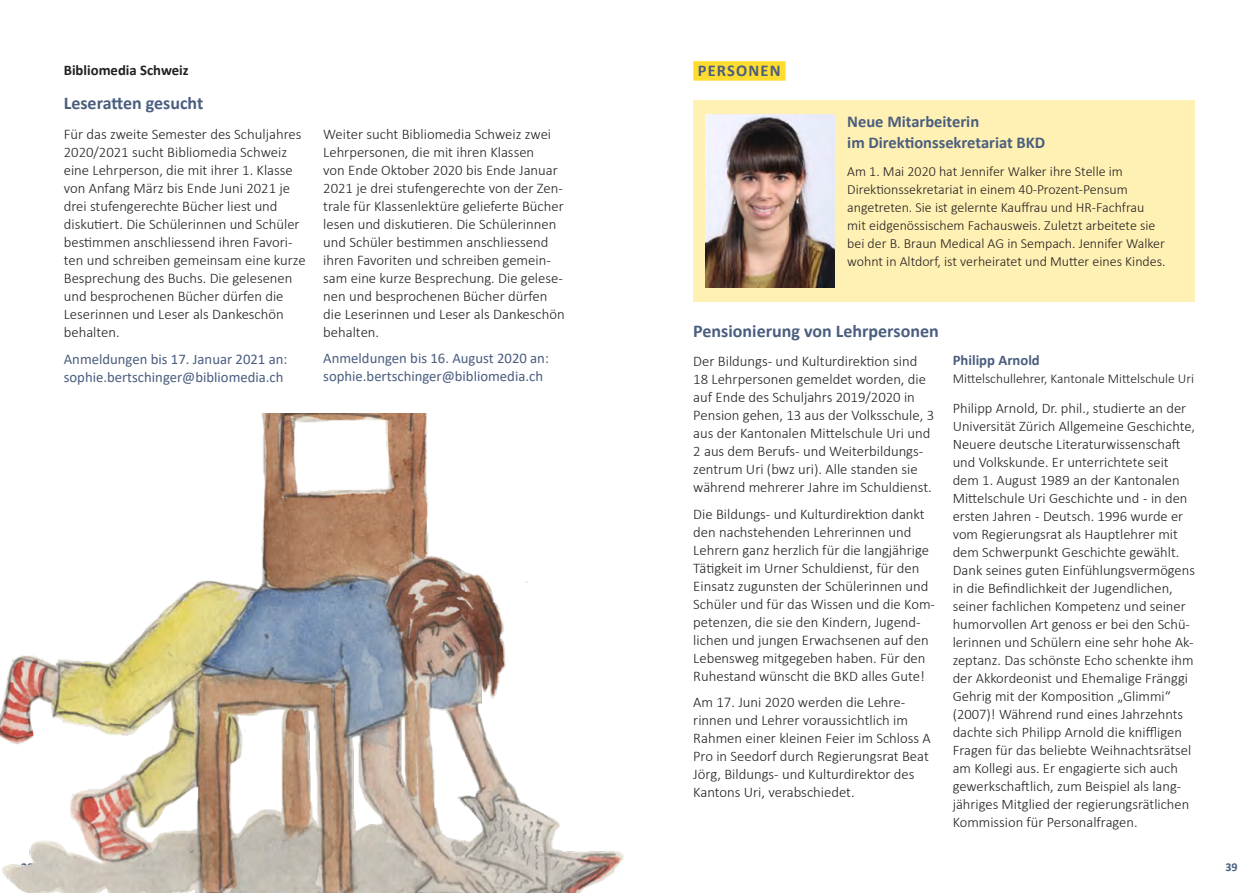
<style>
.page{position:relative;width:1259px;height:893px;background:#fff}
.page>*{position:absolute;margin:0;border:0;box-sizing:border-box;transform-origin:0 0}
.t1{font:700 18px "Calibri";color:#4a5e7f}
.t2{font:700 16.5px/21px "Calibri";color:#4a5e7f}
.t3{font:700 16.5px "Calibri";letter-spacing:.07em;color:#4a5e7f}
.t4{font:300 14.7px/18px "Calibri";color:#231f20}
.t5{font:14.7px/18px "Calibri";color:#4a5e7f}
.t6{font:700 14.7px "Calibri";color:#231f20}
.t7{font:700 14.7px "Calibri";color:#4a5e7f}
.t8{font:300 14.55px/18px "Calibri";color:#231f20}
.t9{font:300 13.95px/18px "Calibri";color:#231f20}
.t10{font:300 13.5px "Calibri";color:#231f20}
.t11{font:700 12px "Calibri";color:#4a5e7f}
</style>
<div class="page">
<div style="left:693px;top:61px;width:92px;height:20px;background:#ffdd30"></div>
<div style="left:693px;top:100px;width:502px;height:201px;background:#fff0b3"></div>
<img style="left:705px;top:115px;width:129px;height:173px">
<img style="left:0;top:414px;width:624px;height:479px">
<p class="t6" style="left:64px;top:60px;width:126px">Bibliomedia Schweiz</p>
<p class="t1" style="left:64px;top:90px;width:141px">Leseratten gesucht</p>
<p class="t4" style="left:64px;top:125px;width:243px">Für das zweite Semester des Schuljahres 2020/2021 sucht Bibliomedia Schweiz eine Lehrperson, die mit ihrer 1. Klasse von Anfang März bis Ende Juni 2021 je drei stufengerechte Bücher liest und diskutiert. Die Schülerinnen und Schüler bestimmen anschliessend ihren Favori&shy;ten und schreiben gemeinsam eine kurze Besprechung des Buchs. Die gelesenen und besprochenen Bücher dürfen die Leserinnen und Leser als Dankeschön behalten.</p>
<p class="t5" style="left:64px;top:350px;width:225px">Anmeldungen bis 17. Januar 2021 an: sophie.bertschinger@bibliomedia.ch</p>
<p class="t4" style="left:323px;top:125px;width:243px">Weiter sucht Bibliomedia Schweiz zwei Lehrpersonen, die mit ihren Klassen<br>von Ende Oktober 2020 bis Ende Januar 2021 je drei stufengerechte von der Zen&shy;trale für Klassenlektüre gelieferte Bücher lesen und diskutieren. Die Schülerinnen und Schüler bestimmen anschliessend ihren Favoriten und schreiben gemein&shy;sam eine kurze Besprechung. Die gelese&shy;nen und besprochenen Bücher dürfen die Leserinnen und Leser als Dankeschön behalten.</p>
<p class="t5" style="left:323px;top:349px;width:227px">Anmeldungen bis 16. August 2020 an: sophie.bertschinger@bibliomedia.ch</p>
<p class="t3" style="left:698px;top:59px;width:84px">PERSONEN</p>
<p class="t2" style="left:847px;top:111px;width:199px">Neue Mitarbeiterin<br>im Direktionssekretariat BKD</p>
<p class="t9" style="left:847px;top:163px;width:320px">Am 1. Mai 2020 hat Jennifer Walker ihre Stelle im Direktionssekretariat in einem 40-Prozent-Pensum angetreten. Sie ist gelernte Kauffrau und HR-Fachfrau mit eidgenössischem Fachausweis. Zuletzt arbeitete sie bei der B. Braun Medical AG in Sempach. Jennifer Walker wohnt in Altdorf, ist verheiratet und Mutter eines Kindes.</p>
<p class="t1" style="left:693px;top:319px;width:247px">Pensionierung von Lehrpersonen</p>
<p class="t4" style="left:693px;top:352px;width:242px">Der Bildungs- und Kulturdirektion sind 18 Lehrpersonen gemeldet worden, die auf Ende des Schuljahrs 2019/2020 in Pension gehen, 13 aus der Volksschule, 3 aus der Kantonalen Mittelschule Uri und 2 aus dem Berufs- und Weiterbildungs&shy;zentrum Uri (bwz uri). Alle standen sie während mehrerer Jahre im Schuldienst.</p>
<p class="t4" style="left:693px;top:505px;width:243px">Die Bildungs- und Kulturdirektion dankt den nachstehenden Lehrerinnen und Lehrern ganz herzlich für die langjährige Tätigkeit im Urner Schuldienst, für den Einsatz zugunsten der Schülerinnen und Schüler und für das Wissen und die Kom&shy;petenzen, die sie den Kindern, Jugend&shy;lichen und jungen Erwachsenen auf den Lebensweg mitgegeben haben. Für den Ruhestand wünscht die BKD alles Gute!</p>
<p class="t4" style="left:693px;top:693px;width:239px">Am 17. Juni 2020 werden die Lehre&shy;rinnen und Lehrer voraussichtlich im Rahmen einer kleinen Feier im Schloss A Pro in Seedorf durch Regierungsrat Beat Jörg, Bildungs- und Kulturdirektor des Kantons Uri, verabschiedet.</p>
<p class="t7" style="left:952px;top:350px;width:89px">Philipp Arnold</p>
<p class="t10" style="left:952px;top:370px;width:243px">Mittelschullehrer, Kantonale Mittelschule Uri</p>
<p class="t8" style="left:952px;top:399px;width:244px">Philipp Arnold, Dr. phil., studierte an der Universität Zürich Allgemeine Geschichte, Neuere deutsche Literaturwissenschaft und Volkskunde. Er unterrichtete seit dem 1. August 1989 an der Kantonalen Mittelschule Uri Geschichte und - in den ersten Jahren - Deutsch. 1996 wurde er vom Regierungsrat als Hauptlehrer mit dem Schwerpunkt Geschichte gewählt.<br>Dank seines guten Einfühlungsvermögens in die Befindlichkeit der Jugendlichen, seiner fachlichen Kompetenz und seiner humorvollen Art genoss er bei den Schü&shy;lerinnen und Schülern eine sehr hohe Ak&shy;zeptanz. Das schönste Echo schenkte ihm der Akkordeonist und Ehemalige Fränggi Gehrig mit der Komposition „Glimmi“ (2007)! Während rund eines Jahrzehnts dachte sich Philipp Arnold die kniffligen Fragen für das beliebte Weihnachtsrätsel am Kollegi aus. Er engagierte sich auch gewerkschaftlich, zum Beispiel als lang&shy;jähriges Mitglied der regierungsrätlichen Kommission für Personalfragen.</p>
<p class="t11" style="left:21px;top:859px;width:14px">38</p>
<p class="t11" style="left:1225px;top:859px;width:14px">39</p>
</div>
